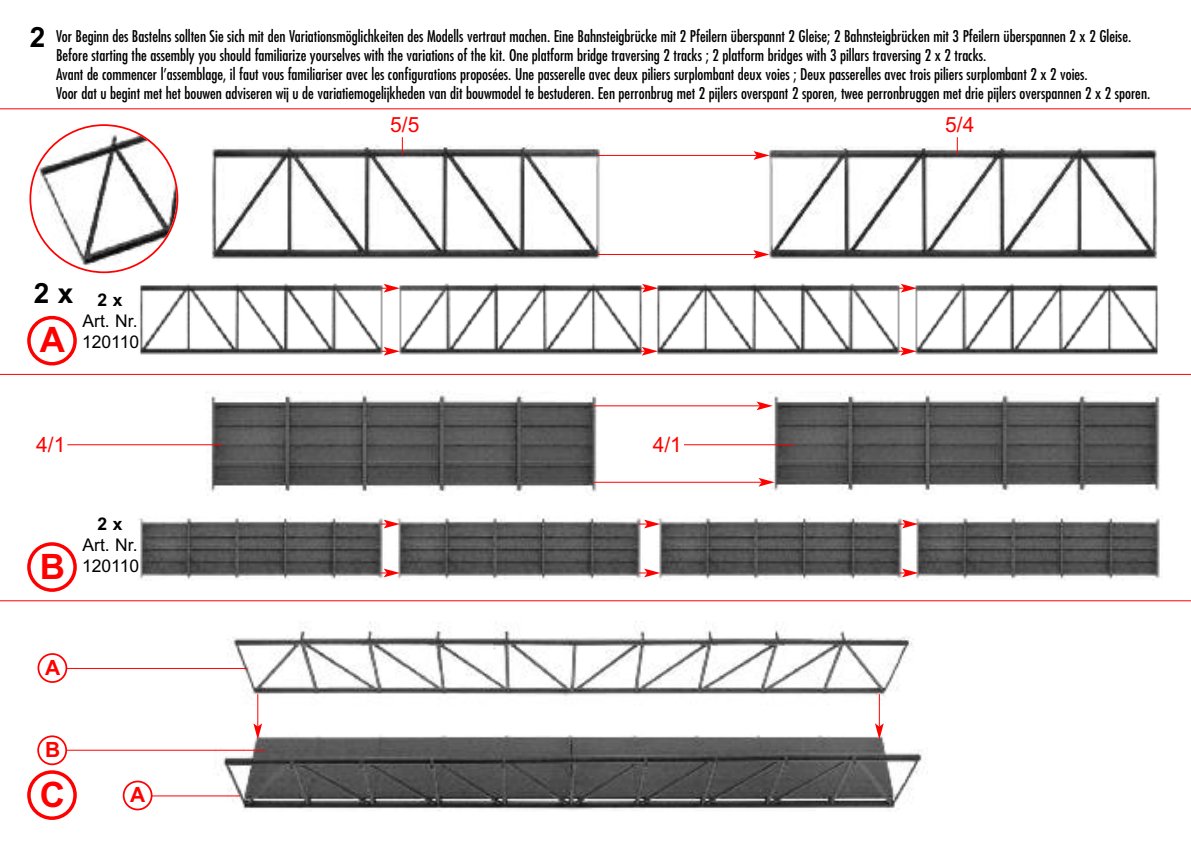
<style>
.page{position:relative;width:1191px;height:844px;background:#fff}
.page>*{position:absolute;margin:0;border:0;box-sizing:border-box;transform-origin:0 0}
.t1{font:700 35px "Arial";color:#f00}
.t2{font:700 28px "Arial";color:#000}
.t3{font:21px "Arial";color:#f00}
.t4{font:700 21px "Arial";color:#f00}
.t5{font:17.5px/21px "Arial";color:#000}
.t6{font:700 17.5px "Arial";color:#000}
.t7{font:condensed 15.75px/18.9px "Futura Std";color:#000}
</style>
<div class="page">
<hr style="left:0;top:108px;width:1191px;height:1px;background:#f00">
<hr style="left:0;top:374px;width:1191px;height:1px;background:#f00">
<hr style="left:0;top:600px;width:1191px;height:1px;background:#f00">
<img style="left:205px;top:392px;width:397px;height:102px">
<img style="left:768px;top:392px;width:393px;height:101px">
<img style="left:213px;top:621px;width:709px;height:190px">
<img style="left:212px;top:144px;width:392px;height:115px">
<img style="left:140px;top:283px;width:245px;height:72px">
<img style="left:138px;top:515px;width:247px;height:65px">
<img style="left:398px;top:515px;width:243px;height:65px">
<img style="left:659px;top:515px;width:245px;height:65px">
<img style="left:916px;top:515px;width:244px;height:65px">
<img style="left:399px;top:283px;width:245px;height:72px">
<img style="left:657px;top:283px;width:245px;height:72px">
<img style="left:915px;top:283px;width:243px;height:72px">
<img style="left:766px;top:145px;width:391px;height:114px">
<svg style="left:29px;top:124px;width:149px;height:149px"></svg>
<hr style="left:597px;top:155px;width:159px;height:1px;background:#f00">
<svg style="left:753px;top:151px;width:16px;height:9px"></svg>
<hr style="left:257px;top:694px;width:1px;height:32px;background:#f00">
<svg style="left:253px;top:723px;width:9px;height:16px"></svg>
<hr style="left:879px;top:694px;width:1px;height:32px;background:#f00">
<svg style="left:875px;top:723px;width:8px;height:16px"></svg>
<hr style="left:597px;top:254px;width:159px;height:1px;background:#f00">
<svg style="left:753px;top:250px;width:16px;height:9px"></svg>
<hr style="left:594px;top:405px;width:165px;height:1px;background:#f00">
<svg style="left:756px;top:401px;width:17px;height:9px"></svg>
<hr style="left:594px;top:481px;width:167px;height:1px;background:#f00">
<svg style="left:758px;top:477px;width:16px;height:9px"></svg>
<svg style="left:382px;top:284px;width:18px;height:8px"></svg>
<svg style="left:382px;top:347px;width:18px;height:8px"></svg>
<svg style="left:381px;top:519px;width:19px;height:9px"></svg>
<svg style="left:381px;top:568px;width:19px;height:9px"></svg>
<svg style="left:639px;top:519px;width:21px;height:9px"></svg>
<svg style="left:639px;top:568px;width:21px;height:9px"></svg>
<svg style="left:899px;top:519px;width:19px;height:9px"></svg>
<svg style="left:899px;top:568px;width:19px;height:9px"></svg>
<svg style="left:640px;top:284px;width:18px;height:8px"></svg>
<svg style="left:640px;top:347px;width:18px;height:8px"></svg>
<svg style="left:899px;top:284px;width:18px;height:8px"></svg>
<svg style="left:898px;top:347px;width:18px;height:8px"></svg>
<svg style="left:957px;top:137px;width:1px;height:18px"></svg>
<svg style="left:402px;top:137px;width:1px;height:18px"></svg>
<hr style="left:67px;top:444px;width:155px;height:1px;background:#f00">
<hr style="left:66px;top:667px;width:181px;height:1px;background:#f00">
<hr style="left:66px;top:749px;width:199px;height:1px;background:#f00">
<hr style="left:684px;top:444px;width:109px;height:1px;background:#f00">
<svg style="left:27px;top:316px;width:50px;height:49px"></svg>
<svg style="left:27px;top:542px;width:50px;height:49px"></svg>
<svg style="left:37px;top:653px;width:30px;height:29px"></svg>
<hr style="left:152px;top:795px;width:88px;height:1px;background:#f00">
<svg style="left:123px;top:780px;width:29px;height:30px"></svg>
<svg style="left:27px;top:735px;width:50px;height:84px"></svg>
<h2 class="t2" style="left:30px;top:21px;width:17px">2</h2>
<p class="t7" style="left:56px;top:28px;width:1095px">Vor Beginn des Bastelns sollten Sie sich mit den Variationsmöglichkeiten des Modells vertraut machen. Eine Bahnsteigbrücke mit 2 Pfeilern überspannt 2 Gleise; 2 Bahnsteigbrücken mit 3 Pfeilern überspannen 2 x 2 Gleise.<br>Before starting the assembly you should familiarize yourselves with the variations of the kit. One platform bridge traversing 2 tracks ; 2 platform bridges with 3 pillars traversing 2 x 2 tracks.<br>Avant de commencer l’assemblage, il faut vous familiariser avec les configurations proposées. Une passerelle avec deux piliers surplombant deux voies ; Deux passerelles avec trois piliers surplombant 2 x 2 voies.<br>Voor dat u begint met het bouwen adviseren wij u de variatiemogelijkheden van dit bouwmodel te bestuderen. Een perronbrug met 2 pijlers overspant 2 sporen, twee perronbruggen met drie pijlers overspannen 2 x 2 sporen.</p>
<h3 class="t3" style="left:390px;top:113px;width:31px">5/5</h3>
<h3 class="t3" style="left:945px;top:113px;width:31px">5/4</h3>
<h2 class="t2" style="left:34px;top:276px;width:41px">2 x</h2>
<h1 class="t1" style="left:40px;top:319px;width:27px">A</h1>
<p class="t6" style="left:98px;top:289px;width:26px">2 x</p>
<p class="t5" style="left:82px;top:310px;width:59px">Art. Nr.<br>120110</p>
<h3 class="t3" style="left:36px;top:432px;width:31px">4/1</h3>
<h1 class="t1" style="left:40px;top:546px;width:27px">B</h1>
<p class="t6" style="left:98px;top:513px;width:26px">2 x</p>
<p class="t5" style="left:82px;top:534px;width:59px">Art. Nr.<br>120110</p>
<h3 class="t4" style="left:45px;top:655px;width:17px">A</h3>
<h3 class="t4" style="left:45px;top:737px;width:17px">B</h3>
<h1 class="t1" style="left:40px;top:774px;width:27px">C</h1>
<h3 class="t4" style="left:130px;top:782px;width:17px">A</h3>
<h3 class="t3" style="left:653px;top:432px;width:31px">4/1</h3>
</div>
